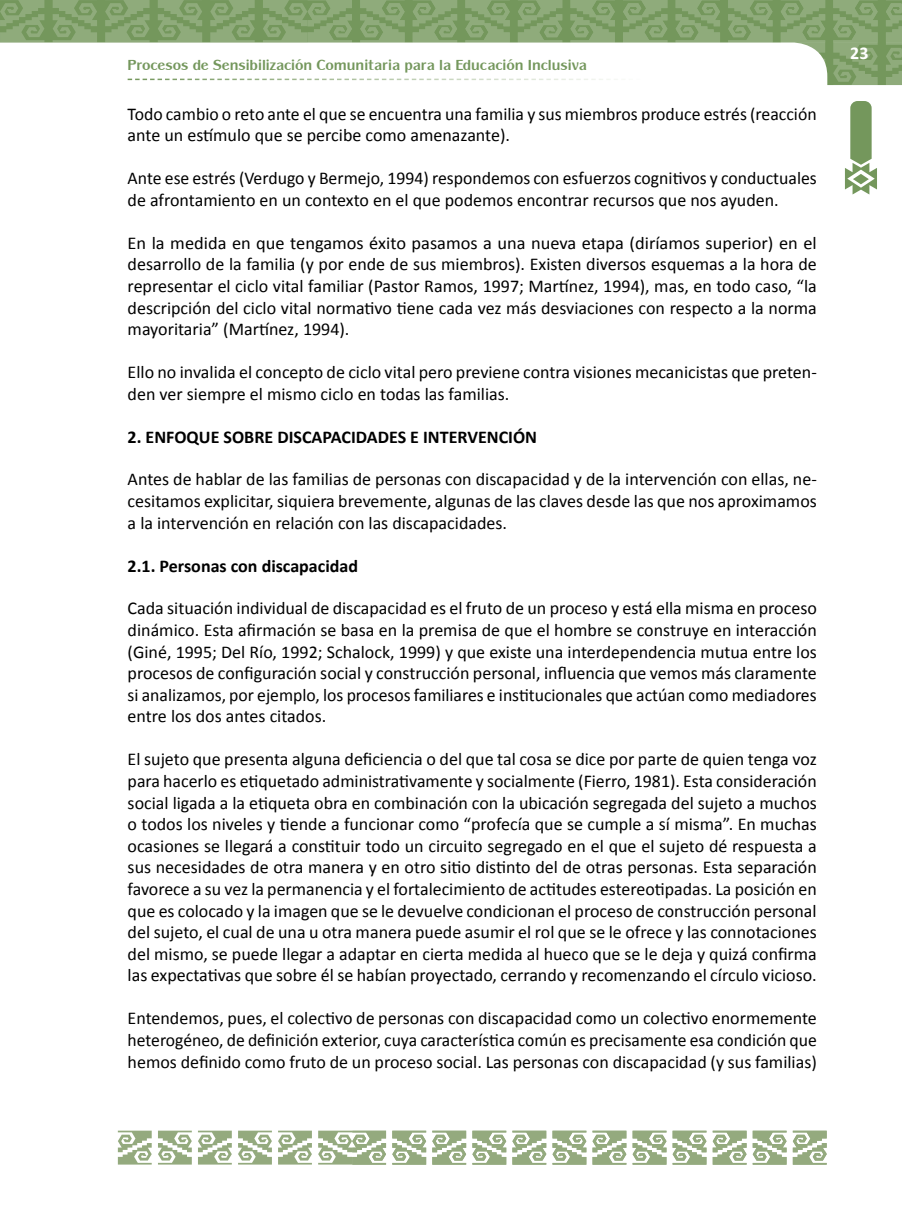
<style>
.page{position:relative;width:902px;height:1208px;background:#fff}
.page>*{position:absolute;margin:0;border:0;box-sizing:border-box;transform-origin:0 0}
.t1{font:18px/21.6px "Calibri";color:#000;text-align:justify}
.t2{font:700 18px "Calibri";color:#000}
.t3{font:700 18px "Calibri";color:#fff}
.t4{font:700 15px "Panache";color:#74975c}
</style>
<div class="page">
<svg style="left:845px;top:101px;width:31px;height:93px"></svg>
<svg style="left:0;top:0;width:105px;height:43px"></svg>
<svg style="left:392px;top:1130px;width:34px;height:34px"></svg>
<svg style="left:432px;top:1130px;width:34px;height:34px"></svg>
<svg style="left:472px;top:1130px;width:34px;height:34px"></svg>
<svg style="left:512px;top:1130px;width:34px;height:34px"></svg>
<svg style="left:552px;top:1130px;width:34px;height:34px"></svg>
<svg style="left:592px;top:1130px;width:34px;height:34px"></svg>
<svg style="left:632px;top:1130px;width:34px;height:34px"></svg>
<svg style="left:672px;top:1130px;width:34px;height:34px"></svg>
<svg style="left:712px;top:1130px;width:34px;height:34px"></svg>
<svg style="left:752px;top:1130px;width:34px;height:34px"></svg>
<svg style="left:792px;top:1130px;width:34px;height:34px"></svg>
<svg style="left:318px;top:1130px;width:68px;height:34px"></svg>
<svg style="left:278px;top:1130px;width:34px;height:34px"></svg>
<svg style="left:238px;top:1130px;width:34px;height:34px"></svg>
<svg style="left:198px;top:1130px;width:34px;height:34px"></svg>
<svg style="left:158px;top:1130px;width:34px;height:34px"></svg>
<svg style="left:118px;top:1130px;width:34px;height:34px"></svg>
<svg style="left:53px;top:0;width:44px;height:42px;background:#84a36f"></svg>
<svg style="left:0;top:0;width:44px;height:42px;background:#84a36f"></svg>
<svg style="left:105px;top:0;width:796px;height:86px"></svg>
<p class="t4" style="left:128px;top:56px;width:460px">Procesos de Sensibilización Comunitaria para la Educación Inclusiva</p>
<p class="t1" style="left:128px;top:103px;width:690px">Todo cambio o reto ante el que se encuentra una familia y sus miembros produce estrés (reacción ante un estímulo que se percibe como amenazante).</p>
<p class="t1" style="left:128px;top:168px;width:690px">Ante ese estrés (Verdugo y Bermejo, 1994) respondemos con esfuerzos cognitivos y conductuales de afrontamiento en un contexto en el que podemos encontrar recursos que nos ayuden.</p>
<p class="t1" style="left:128px;top:232px;width:690px">En la medida en que tengamos éxito pasamos a una nueva etapa (diríamos superior) en el desarrollo de la familia (y por ende de sus miembros). Existen diversos esquemas a la hora de representar el ciclo vital familiar (Pastor Ramos, 1997; Martínez, 1994), mas, en todo caso, “la descripción del ciclo vital normativo tiene cada vez más desviaciones con respecto a la norma mayoritaria” (Martínez, 1994).</p>
<p class="t1" style="left:128px;top:361px;width:690px">Ello no invalida el concepto de ciclo vital pero previene contra visiones mecanicistas que preten&shy;den ver siempre el mismo ciclo en todas las familias.</p>
<p class="t2" style="left:128px;top:425px;width:411px">2. ENFOQUE SOBRE DISCAPACIDADES E INTERVENCIÓN</p>
<p class="t1" style="left:128px;top:469px;width:690px">Antes de hablar de las familias de personas con discapacidad y de la intervención con ellas, ne&shy;cesitamos explicitar, siquiera brevemente, algunas de las claves desde las que nos aproximamos a la intervención en relación con las discapacidades.</p>
<p class="t2" style="left:128px;top:554px;width:232px">2.1. Personas con discapacidad</p>
<p class="t1" style="left:128px;top:597px;width:690px">Cada situación individual de discapacidad es el fruto de un proceso y está ella misma en proceso dinámico. Esta afirmación se basa en la premisa de que el hombre se construye en interacción (Giné, 1995; Del Río, 1992; Schalock, 1999) y que existe una interdependencia mutua entre los procesos de configuración social y construcción personal, influencia que vemos más claramente si analizamos, por ejemplo, los procesos familiares e institucionales que actúan como mediadores entre los dos antes citados.</p>
<p class="t1" style="left:128px;top:748px;width:690px">El sujeto que presenta alguna deficiencia o del que tal cosa se dice por parte de quien tenga voz para hacerlo es etiquetado administrativamente y socialmente (Fierro, 1981). Esta consideración social ligada a la etiqueta obra en combinación con la ubicación segregada del sujeto a muchos o todos los niveles y tiende a funcionar como “profecía que se cumple a sí misma”. En muchas ocasiones se llegará a constituir todo un circuito segregado en el que el sujeto dé respuesta a sus necesidades de otra manera y en otro sitio distinto del de otras personas. Esta separación favorece a su vez la permanencia y el fortalecimiento de actitudes estereotipadas. La posición en que es colocado y la imagen que se le devuelve condicionan el proceso de construcción personal del sujeto, el cual de una u otra manera puede asumir el rol que se le ofrece y las connotaciones del mismo, se puede llegar a adaptar en cierta medida al hueco que se le deja y quizá confirma las expectativas que sobre él se habían proyectado, cerrando y recomenzando el círculo vicioso.</p>
<p class="t1" style="left:128px;top:1007px;width:690px">Entendemos, pues, el colectivo de personas con discapacidad como un colectivo enormemente heterogéneo, de definición exterior, cuya característica común es precisamente esa condición que hemos definido como fruto de un proceso social. Las personas con discapacidad (y sus familias)</p>
<p class="t3" style="left:850px;top:41px;width:20px">23</p>
</div>
